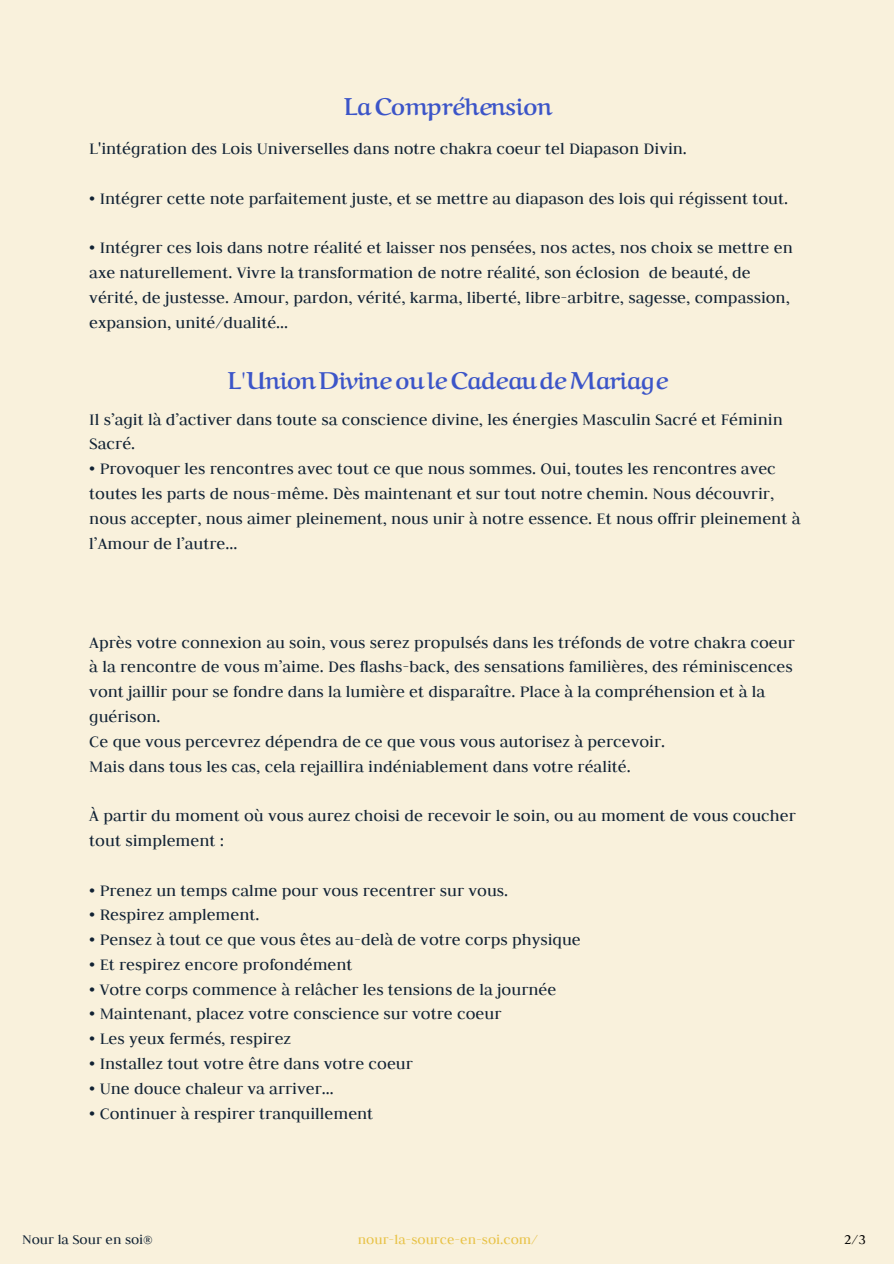
<style>
.page{position:relative;width:894px;height:1264px;background:#fff}
.page>*{position:absolute;margin:0;border:0;box-sizing:border-box;transform-origin:0 0}
.t1{font:700 24px "Aref Ruqaa";color:#3c55c8}
.t2{font:18px/24.8px "Judson";color:#112234}
.t3{font:15px "Judson";color:#e8c247}
.t4{font:15px "Judson";color:#112234}
.t5{font:15px "Judson";color:#000}
</style>
<div class="page">
<div style="left:0;top:0;width:893px;height:1263px;background:#f9f1dc"></div>
<h1 class="t1" style="left:344px;top:86px;width:209px">LaCompréhension</h1>
<p class="t2" style="left:89px;top:136px;width:599px">L'intégration des Lois Universelles dans notre chakra coeur tel Diapason Divin.</p>
<p class="t2" style="left:89px;top:186px;width:700px">• Intégrer cette note parfaitement juste, et se mettre au diapason des lois qui régissent tout.</p>
<p class="t2" style="left:89px;top:235px;width:704px">• Intégrer ces lois dans notre réalité et laisser nos pensées, nos actes, nos choix se mettre en axe naturellement. Vivre la transformation de notre réalité, son éclosion de beauté, de vérité, de justesse. Amour, pardon, vérité, karma, liberté, libre-arbitre, sagesse, compassion, expansion, unité/dualité...</p>
<h1 class="t1" style="left:228px;top:360px;width:441px">L'Union Divineou leCadeaudeMariage</h1>
<p class="t2" style="left:89px;top:406px;width:694px">Il s’agit là d’activer dans toute sa conscience divine, les énergies Masculin Sacré et Féminin<br>Sacré.</p>
<p class="t2" style="left:89px;top:456px;width:712px">• Provoquer les rencontres avec tout ce que nous sommes. Oui, toutes les rencontres avec toutes les parts de nous-même. Dès maintenant et sur tout notre chemin. Nous découvrir, nous accepter, nous aimer pleinement, nous unir à notre essence. Et nous offrir pleinement à l’Amour de l’autre...</p>
<p class="t2" style="left:89px;top:629px;width:706px">Après votre connexion au soin, vous serez propulsés dans les tréfonds de votre chakra coeur à la rencontre de vous m’aime. Des flashs-back, des sensations familières, des réminiscences vont jaillir pour se fondre dans la lumière et disparaître. Place à la compréhension et à la guérison.<br>Ce que vous percevrez dépendra de ce que vous vous autorisez à percevoir.<br>Mais dans tous les cas, cela rejaillira indéniablement dans votre réalité.</p>
<p class="t2" style="left:89px;top:803px;width:707px">À partir du moment où vous aurez choisi de recevoir le soin, ou au moment de vous coucher tout simplement :</p>
<p class="t2" style="left:89px;top:877px;width:420px">• Prenez un temps calme pour vous recentrer sur vous.</p>
<p class="t2" style="left:89px;top:902px;width:171px">• Respirez amplement.</p>
<p class="t2" style="left:89px;top:926px;width:493px">• Pensez à tout ce que vous êtes au-delà de votre corps physique</p>
<p class="t2" style="left:89px;top:951px;width:265px">• Et respirez encore profondément</p>
<p class="t2" style="left:89px;top:976px;width:468px">• Votre corps commence à relâcher les tensions de la journée</p>
<p class="t2" style="left:89px;top:1001px;width:413px">• Maintenant, placez votre conscience sur votre coeur</p>
<p class="t2" style="left:89px;top:1025px;width:203px">• Les yeux fermés, respirez</p>
<p class="t2" style="left:89px;top:1050px;width:325px">• Installez tout votre être dans votre coeur</p>
<p class="t2" style="left:89px;top:1075px;width:246px">• Une douce chaleur va arriver…</p>
<p class="t2" style="left:89px;top:1100px;width:285px">• Continuer à respirer tranquillement</p>
<p class="t4" style="left:22px;top:1230px;width:132px">Nour la Sour en soi®</p>
<p class="t3" style="left:358px;top:1230px;width:182px">nour-la-source-en-soi.com/</p>
<p class="t5" style="left:844px;top:1230px;width:23px">2/3</p>
</div>
